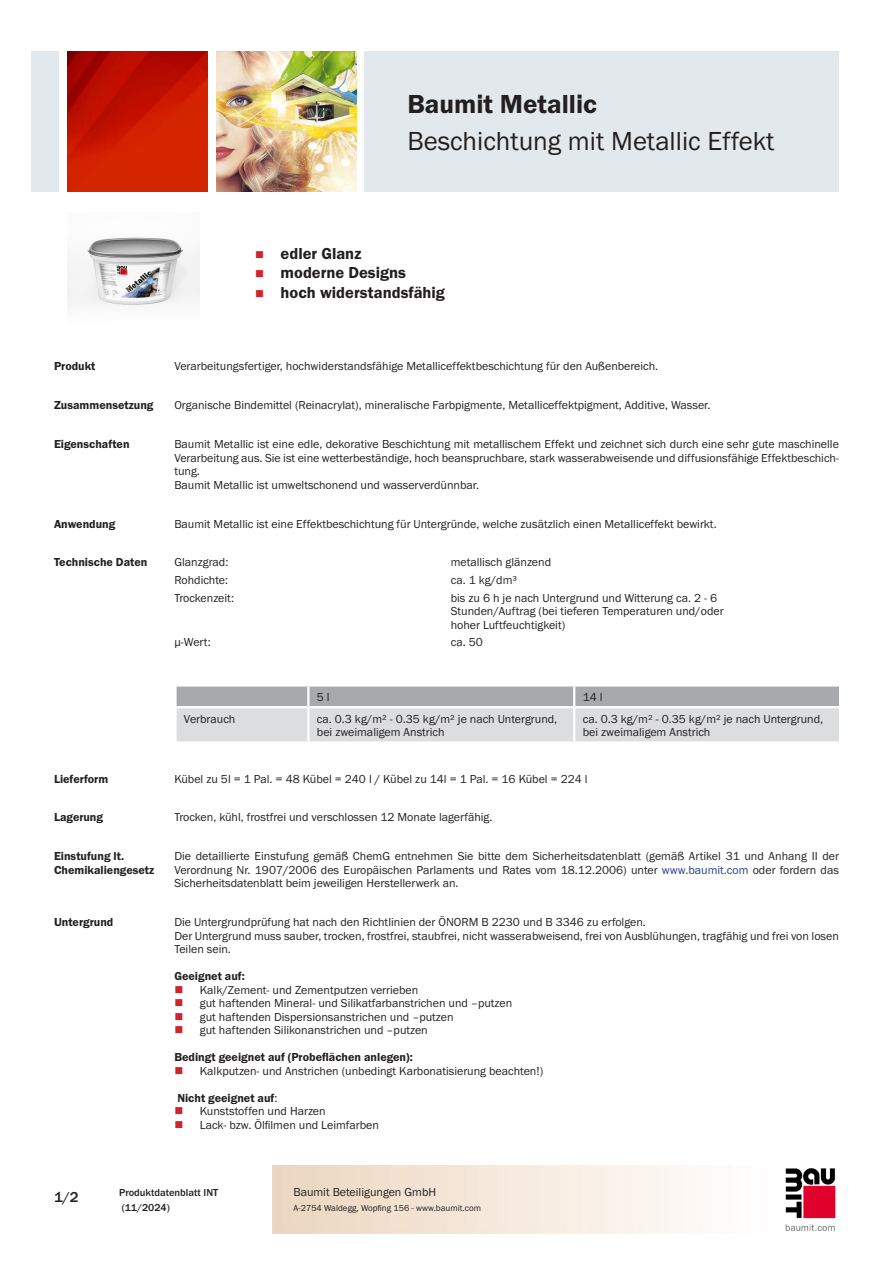
<style>
.page{position:relative;width:893px;height:1263px;background:#fff}
.page>*{position:absolute;margin:0;border:0;box-sizing:border-box;transform-origin:0 0}
.PDS_Produktname_Land{font:27px "BM Franklin Gothic URW Boo";color:#231f20}
.PDS_Produktname{font:27px "BM Franklin Gothic URW Dem";color:#231f20}
.t1{font:16.5px "BM Franklin Gothic URW Dem";color:#231f20}
.t2{font:500 15px "BM Franklin Gothic URW";color:#231f20}
.PDS_Standard{font:12px/13.5px "BM Franklin Gothic URW Boo";color:#231f20;text-align:justify}
.PDS_Standard_linksbü{font:12px/13.5px "BM Franklin Gothic URW Boo";color:#231f20}
.PDS_Header{font:12px/13.5px "BM Franklin Gothic URW Dem";color:#231f20}
.PDS_Standard-2{font:12px "BM Franklin Gothic URW Dem";color:#231f20}
.t3{font:500 10.5px/15px "BM Franklin Gothic URW";color:#231f20}
.t4{font:9px "BM Franklin Gothic URW Boo";color:#231f20}
.s1{color:#253f8e}
.s2{font-family:"BM Franklin Gothic URW Boo"}
</style>
<div class="page">
<img style="left:785px;top:1168px;width:51px;height:63px">
<div style="left:32px;top:51px;width:27px;height:140px;background:#e2e8eb"></div>
<img style="left:68px;top:52px;width:140px;height:139px">
<img style="left:216px;top:51px;width:141px;height:140px">
<div style="left:365px;top:51px;width:474px;height:140px;background:#e2e8eb"></div>
<img style="left:68px;top:237px;width:132px;height:68px">
<svg style="left:177px;top:686px;width:662px;height:55px;background:#c9cacd"></svg>
<hr style="left:307px;top:686px;width:2px;height:20px;background:#fff">
<hr style="left:573px;top:686px;width:2px;height:20px;background:#fff">
<hr style="left:174px;top:706px;width:134px;height:2px;background:#fff">
<hr style="left:308px;top:706px;width:266px;height:2px;background:#fff">
<hr style="left:307px;top:708px;width:2px;height:33px;background:#fff">
<hr style="left:574px;top:706px;width:267px;height:2px;background:#fff">
<hr style="left:573px;top:708px;width:2px;height:33px;background:#fff">
<p class="PDS_Produktname" style="left:407px;top:87px;width:191px">Baumit Metallic</p>
<p class="PDS_Produktname_Land" style="left:407px;top:124px;width:369px">Beschichtung mit Metallic Effekt</p>
<p class="t1" style="left:281px;top:243px;width:82px">edler Glanz</p>
<p class="t1" style="left:281px;top:263px;width:127px">moderne Designs</p>
<p class="t1" style="left:281px;top:282px;width:166px">hoch widerstandsfähig</p>
<p class="PDS_Header" style="left:54px;top:360px;width:43px">Produkt</p>
<p class="PDS_Standard" style="left:174px;top:360px;width:485px">Verarbeitungsfertiger, hochwiderstandsfähige Metalliceffektbeschichtung für den Außenbereich.</p>
<p class="PDS_Header" style="left:54px;top:399px;width:101px">Zusammensetzung</p>
<p class="PDS_Standard" style="left:174px;top:399px;width:538px">Organische Bindemittel (Reinacrylat), mineralische Farbpigmente, Metalliceffektpigment, Additive, Wasser.</p>
<p class="PDS_Header" style="left:54px;top:438px;width:77px">Eigenschaften</p>
<p class="PDS_Standard" style="left:174px;top:438px;width:666px">Baumit Metallic ist eine edle, dekorative Beschichtung mit metallischem Effekt und zeichnet sich durch eine sehr gute maschinelle Verarbeitung aus. Sie ist eine wetterbeständige, hoch beanspruchbare, stark wasserabweisende und diffusionsfähige Effektbeschich&shy;tung.</p>
<p class="PDS_Standard" style="left:174px;top:478px;width:306px">Baumit Metallic ist umweltschonend und wasserverdünnbar.</p>
<p class="PDS_Header" style="left:54px;top:517px;width:63px">Anwendung</p>
<p class="PDS_Standard" style="left:174px;top:517px;width:544px">Baumit Metallic ist eine Effektbeschichtung für Untergründe, welche zusätzlich einen Metalliceffekt bewirkt.</p>
<p class="PDS_Header" style="left:54px;top:556px;width:95px">Technische Daten</p>
<p class="PDS_Standard_linksbü" style="left:174px;top:556px;width:56px">Glanzgrad:</p>
<p class="PDS_Standard_linksbü" style="left:451px;top:556px;width:102px">metallisch glänzend</p>
<p class="PDS_Standard_linksbü" style="left:174px;top:573px;width:55px">Rohdichte:</p>
<p class="PDS_Standard_linksbü" style="left:451px;top:573px;width:68px">ca. 1 kg/dm³</p>
<p class="PDS_Standard_linksbü" style="left:174px;top:591px;width:61px">Trockenzeit:</p>
<p class="PDS_Standard_linksbü" style="left:451px;top:591px;width:274px">bis zu 6 h je nach Untergrund und Witterung ca. 2 - 6<br>Stunden/Auftrag (bei tieferen Temperaturen und/oder hoher Luftfeuchtigkeit)</p>
<p class="PDS_Standard_linksbü" style="left:174px;top:635px;width:38px">μ-Wert:</p>
<p class="PDS_Standard_linksbü" style="left:451px;top:635px;width:34px">ca. 50</p>
<p class="PDS_Standard_linksbü" style="left:317px;top:690px;width:14px">5 l</p>
<p class="PDS_Standard_linksbü" style="left:583px;top:690px;width:21px">14 l</p>
<p class="PDS_Standard_linksbü" style="left:184px;top:712px;width:53px">Verbrauch</p>
<p class="PDS_Standard_linksbü" style="left:317px;top:712px;width:242px">ca. 0.3 kg/m² - 0.35 kg/m² je nach Untergrund, bei zweimaligem Anstrich</p>
<p class="PDS_Standard_linksbü" style="left:583px;top:712px;width:242px">ca. 0.3 kg/m² - 0.35 kg/m² je nach Untergrund, bei zweimaligem Anstrich</p>
<p class="PDS_Header" style="left:54px;top:772px;width:56px">Lieferform</p>
<p class="PDS_Standard" style="left:174px;top:772px;width:415px">Kübel zu 5l = 1 Pal. = 48 Kübel = 240 l / Kübel zu 14l = 1 Pal. = 16 Kübel = 224 l</p>
<p class="PDS_Header" style="left:54px;top:811px;width:51px">Lagerung</p>
<p class="PDS_Standard" style="left:174px;top:811px;width:320px">Trocken, kühl, frostfrei und verschlossen 12 Monate lagerfähig.</p>
<p class="PDS_Header" style="left:54px;top:850px;width:102px">Einstufung lt.<br>Chemikaliengesetz</p>
<p class="PDS_Standard" style="left:174px;top:850px;width:666px">Die detaillierte Einstufung gemäß ChemG entnehmen Sie bitte dem Sicherheitsdatenblatt (gemäß Artikel 31 und Anhang II der Verordnung Nr. 1907/2006 des Europäischen Parlaments und Rates vom 18.12.2006) unter <span class="s1">www.baumit.com</span> oder fordern das Sicherheitsdatenblatt beim jeweiligen Herstellerwerk an.</p>
<p class="PDS_Header" style="left:54px;top:915px;width:61px">Untergrund</p>
<p class="PDS_Standard" style="left:174px;top:915px;width:473px">Die Untergrundprüfung hat nach den Richtlinien der ÖNORM B 2230 und B 3346 zu erfolgen.</p>
<p class="PDS_Standard" style="left:174px;top:929px;width:666px">Der Untergrund muss sauber, trocken, frostfrei, staubfrei, nicht wasserabweisend, frei von Ausblühungen, tragfähig und frei von losen<br>Teilen sein.</p>
<p class="PDS_Standard-2" style="left:174px;top:968px;width:72px">Geeignet auf:</p>
<p class="PDS_Standard" style="left:200px;top:983px;width:220px">Kalk/Zement- und Zementputzen verrieben</p>
<p class="PDS_Standard" style="left:200px;top:996px;width:314px">gut haftenden Mineral- und Silikatfarbanstrichen und –putzen</p>
<p class="PDS_Standard" style="left:200px;top:1010px;width:255px">gut haftenden Dispersionsanstrichen und –putzen</p>
<p class="PDS_Standard" style="left:200px;top:1023px;width:229px">gut haftenden Silikonanstrichen und –putzen</p>
<p class="PDS_Standard-2" style="left:174px;top:1049px;width:240px">Bedingt geeignet auf (Probeflächen anlegen):</p>
<p class="PDS_Standard" style="left:200px;top:1064px;width:345px">Kalkputzen- und Anstrichen (unbedingt Karbonatisierung beachten!)</p>
<p class="PDS_Standard-2" style="left:177px;top:1090px;width:102px">Nicht geeignet auf<span class="s2">:</span></p>
<p class="PDS_Standard" style="left:200px;top:1104px;width:127px">Kunststoffen und Harzen</p>
<p class="PDS_Standard" style="left:200px;top:1118px;width:181px">Lack- bzw. Ölfilmen und Leimfarben</p>
<p class="t2" style="left:54px;top:1188px;width:26px">1/2</p>
<p class="t3" style="left:119px;top:1185px;width:101px">Produktdatenblatt INT (11/2024)</p>
<p class="PDS_Standard" style="left:293px;top:1185px;width:144px">Baumit Beteiligungen GmbH</p>
<p class="t4" style="left:293px;top:1202px;width:189px">A-2754 Waldegg, Wopfing 156 - www.baumit.com</p>
</div>
